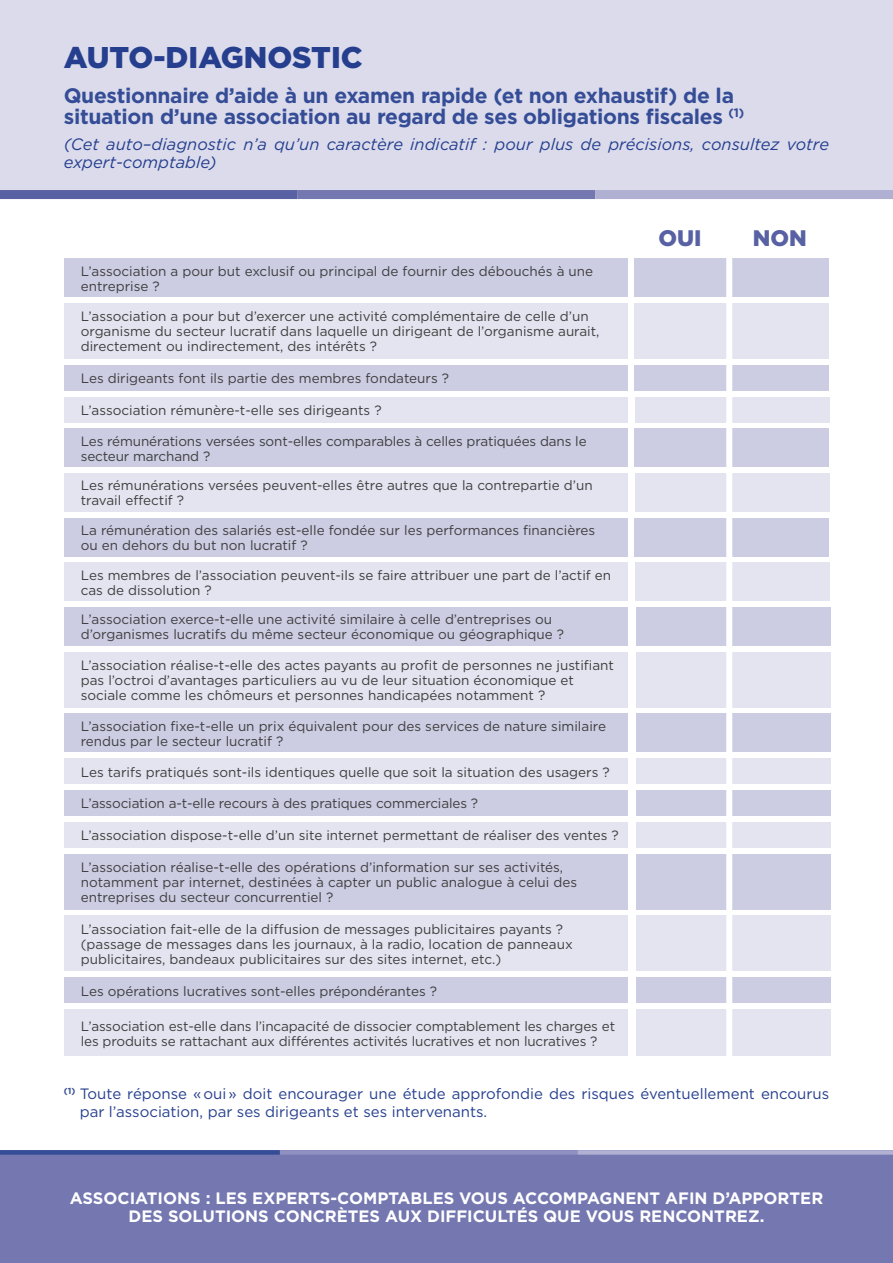
<style>
.page{position:relative;width:893px;height:1263px;background:#fff}
.page>*{position:absolute;margin:0;border:0;box-sizing:border-box;transform-origin:0 0}
.t1{font:900 30px "Gotham";color:#253f8e}
.t2{font:900 22.5px "Gotham";color:#5861a3}
.t3{font:700 21px/21px "Gotham";letter-spacing:-.015em;color:#354d96}
.t4{font:700 16.5px/18px "Gotham";color:#fff;text-align:center}
.t5{font:italic 16.5px/18px "Gotham";color:#253f8e}
.t6{font:15px/18px "Gotham";color:#253f8e}
.t7{font:13.5px/15px "Gotham";color:#3e3e3f}
</style>
<div class="page">
<div style="left:0;top:1150px;width:893px;height:113px;background:#7477b0"></div>
<div style="left:0;top:1150px;width:280px;height:5px;background:#354d96"></div>
<div style="left:280px;top:1150px;width:298px;height:5px;background:#9191c1"></div>
<div style="left:578px;top:1150px;width:315px;height:5px;background:#afb0d2"></div>
<div style="left:0;top:0;width:893px;height:195px;background:#dbdbeb"></div>
<div style="left:0;top:190px;width:298px;height:9px;background:#5861a3"></div>
<div style="left:298px;top:190px;width:297px;height:9px;background:#7477b0"></div>
<div style="left:595px;top:190px;width:298px;height:9px;background:#afb0d2"></div>
<div style="left:64px;top:259px;width:563px;height:38px;background:#cccce2"></div>
<div style="left:64px;top:607px;width:563px;height:39px;background:#cccce2"></div>
<div style="left:64px;top:303px;width:563px;height:56px;background:#e4e4f0"></div>
<div style="left:64px;top:652px;width:563px;height:55px;background:#e4e4f0"></div>
<div style="left:64px;top:365px;width:563px;height:25px;background:#cccce2"></div>
<div style="left:64px;top:714px;width:563px;height:38px;background:#cccce2"></div>
<div style="left:64px;top:397px;width:563px;height:25px;background:#e4e4f0"></div>
<div style="left:64px;top:758px;width:563px;height:26px;background:#e4e4f0"></div>
<div style="left:64px;top:429px;width:563px;height:38px;background:#cccce2"></div>
<div style="left:64px;top:790px;width:563px;height:26px;background:#cccce2"></div>
<div style="left:64px;top:473px;width:563px;height:39px;background:#e4e4f0"></div>
<div style="left:64px;top:822px;width:563px;height:26px;background:#e4e4f0"></div>
<div style="left:64px;top:977px;width:563px;height:26px;background:#cccce2"></div>
<div style="left:64px;top:518px;width:563px;height:38px;background:#cccce2"></div>
<div style="left:64px;top:854px;width:563px;height:55px;background:#cccce2"></div>
<div style="left:64px;top:1009px;width:563px;height:47px;background:#e4e4f0"></div>
<div style="left:64px;top:563px;width:563px;height:38px;background:#e4e4f0"></div>
<div style="left:64px;top:916px;width:563px;height:55px;background:#e4e4f0"></div>
<div style="left:634px;top:259px;width:195px;height:38px;background:#cccce2"></div>
<div style="left:634px;top:365px;width:195px;height:25px;background:#cccce2"></div>
<div style="left:636px;top:790px;width:195px;height:26px;background:#cccce2"></div>
<div style="left:634px;top:429px;width:195px;height:38px;background:#cccce2"></div>
<div style="left:636px;top:854px;width:195px;height:55px;background:#cccce2"></div>
<div style="left:636px;top:607px;width:194px;height:39px;background:#cccce2"></div>
<div style="left:634px;top:518px;width:195px;height:38px;background:#cccce2"></div>
<div style="left:636px;top:977px;width:195px;height:26px;background:#cccce2"></div>
<div style="left:636px;top:714px;width:194px;height:38px;background:#cccce2"></div>
<div style="left:634px;top:303px;width:195px;height:56px;background:#e4e4f0"></div>
<div style="left:635px;top:397px;width:194px;height:25px;background:#e4e4f0"></div>
<div style="left:636px;top:822px;width:195px;height:26px;background:#e4e4f0"></div>
<div style="left:635px;top:473px;width:194px;height:39px;background:#e4e4f0"></div>
<div style="left:636px;top:916px;width:195px;height:55px;background:#e4e4f0"></div>
<div style="left:636px;top:652px;width:194px;height:55px;background:#e4e4f0"></div>
<div style="left:635px;top:563px;width:194px;height:38px;background:#e4e4f0"></div>
<div style="left:636px;top:1009px;width:195px;height:47px;background:#e4e4f0"></div>
<div style="left:636px;top:758px;width:194px;height:26px;background:#e4e4f0"></div>
<div style="left:726px;top:246px;width:6px;height:834px;background:#fff"></div>
<h1 class="t1" style="left:64px;top:36px;width:301px">AUTO-DIAGNOSTIC</h1>
<h3 class="t3" style="left:64px;top:85px;width:682px">Questionnaire d’aide à un examen rapide (et non exhaustif) de la situation d’une association au regard de ses obligations fiscales <sup>(1)</sup></h3>
<p class="t5" style="left:64px;top:135px;width:767px">(Cet auto–diagnostic n’a qu’un caractère indicatif : pour plus de précisions, consultez votre expert-comptable)</p>
<p class="t7" style="left:81px;top:263px;width:514px">L’association a pour but exclusif ou principal de fournir des débouchés à une entreprise ?</p>
<p class="t7" style="left:81px;top:309px;width:520px">L’association a pour but d’exercer une activité complémentaire de celle d’un organisme du secteur lucratif dans laquelle un dirigeant de l’organisme aurait, directement ou indirectement, des intérêts ?</p>
<p class="t7" style="left:81px;top:371px;width:370px">Les dirigeants font ils partie des membres fondateurs ?</p>
<p class="t7" style="left:81px;top:402px;width:302px">L’association rémunère-t-elle ses dirigeants ?</p>
<p class="t7" style="left:81px;top:433px;width:507px">Les rémunérations versées sont-elles comparables à celles pratiquées dans le secteur marchand ?</p>
<p class="t7" style="left:81px;top:478px;width:513px">Les rémunérations versées peuvent-elles être autres que la contrepartie d’un travail effectif ?</p>
<p class="t7" style="left:81px;top:523px;width:516px">La rémunération des salariés est-elle fondée sur les performances financières ou en dehors du but non lucratif ?</p>
<p class="t7" style="left:81px;top:567px;width:532px">Les membres de l’association peuvent-ils se faire attribuer une part de l’actif en cas de dissolution ?</p>
<p class="t7" style="left:81px;top:612px;width:485px">L’association exerce-t-elle une activité similaire à celle d’entreprises ou d’organismes lucratifs du même secteur économique ou géographique ?</p>
<p class="t7" style="left:81px;top:657px;width:535px">L’association réalise-t-elle des actes payants au profit de personnes ne justifiant pas l’octroi d’avantages particuliers au vu de leur situation économique et sociale comme les chômeurs et personnes handicapées notamment ?</p>
<p class="t7" style="left:81px;top:718px;width:527px">L’association fixe-t-elle un prix équivalent pour des services de nature similaire rendus par le secteur lucratif ?</p>
<p class="t7" style="left:81px;top:764px;width:530px">Les tarifs pratiqués sont-ils identiques quelle que soit la situation des usagers ?</p>
<p class="t7" style="left:81px;top:796px;width:399px">L’association a-t-elle recours à des pratiques commerciales ?</p>
<p class="t7" style="left:81px;top:828px;width:539px">L’association dispose-t-elle d’un site internet permettant de réaliser des ventes ?</p>
<p class="t7" style="left:81px;top:859px;width:498px">L’association réalise-t-elle des opérations d’information sur ses activités, notamment par internet, destinées à capter un public analogue à celui des entreprises du secteur concurrentiel ?</p>
<p class="t7" style="left:81px;top:921px;width:493px">L’association fait-elle de la diffusion de messages publicitaires payants ? (passage de messages dans les journaux, à la radio, location de panneaux publicitaires, bandeaux publicitaires sur des sites internet, etc.)</p>
<p class="t7" style="left:81px;top:983px;width:358px">Les opérations lucratives sont-elles prépondérantes ?</p>
<p class="t7" style="left:81px;top:1018px;width:536px">L’association est-elle dans l’incapacité de dissocier comptablement les charges et les produits se rattachant aux différentes activités lucratives et non lucratives ?</p>
<h2 class="t2" style="left:658px;top:222px;width:45px">OUI</h2>
<h2 class="t2" style="left:753px;top:222px;width:56px">NON</h2>
<p class="t6" style="left:80px;top:1084px;width:751px;text-indent:-16px"><sup>(1)</sup> Toute réponse « oui » doit encourager une étude approfondie des risques éventuellement encourus par l’association, par ses dirigeants et ses intervenants.</p>
<p class="t4" style="left:70px;top:1189px;width:755px">ASSOCIATIONS : LES EXPERTS-COMPTABLES VOUS ACCOMPAGNENT AFIN D’APPORTER<br>DES SOLUTIONS CONCRÈTES AUX DIFFICULTÉS QUE VOUS RENCONTREZ.</p>
</div>
